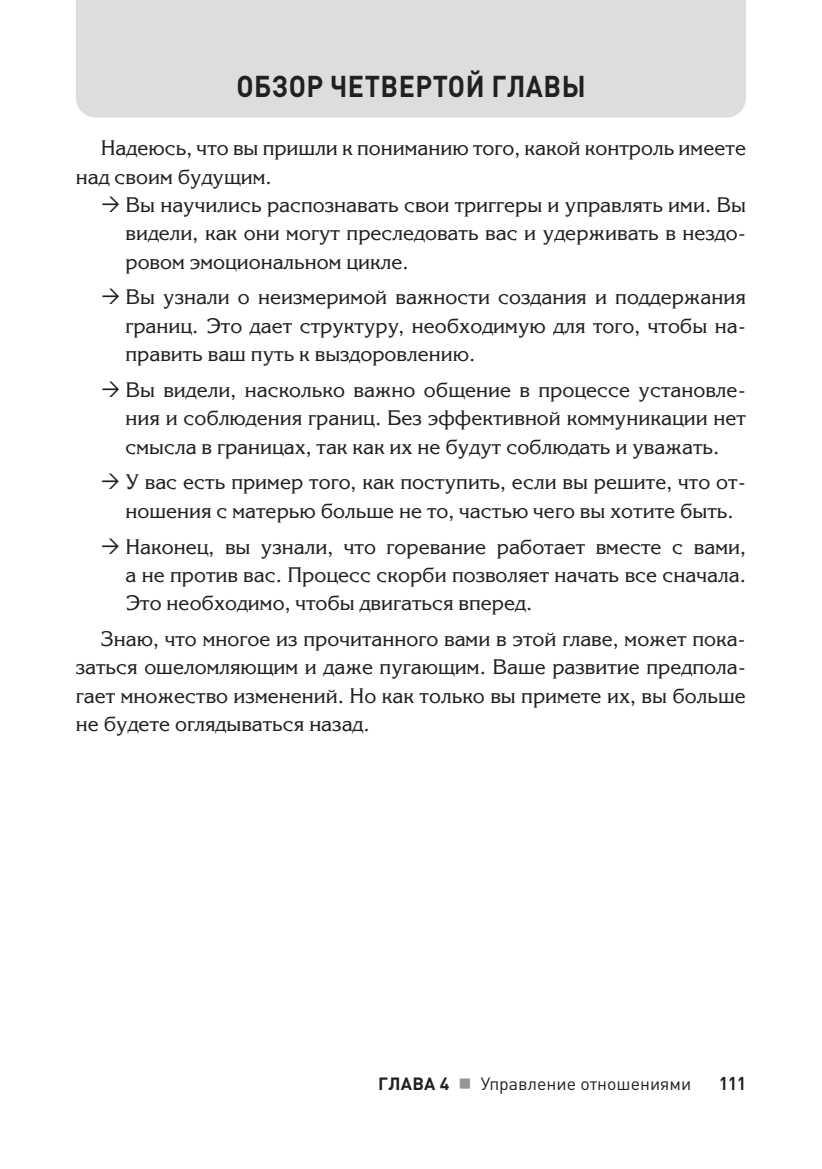
<style>
.page{position:relative;width:822px;height:1169px;background:#fff}
.page>*{position:absolute;margin:0;border:0;box-sizing:border-box;transform-origin:0 0}
.t1{font:700 29.75px "DIN Pro";letter-spacing:.02em;color:#231f20;scale:.9 1}
.t2{font:21px/28.3px "Korinna C";color:#231f20;text-align:justify}
.t3{font:700 18.38px "DIN Pro";color:#231f20;scale:.9 1}
.t4{font:17.5px "DIN Pro";color:#231f20}
.s1{font-weight:700}
.s2{color:#939598}
</style>
<div class="page">
<div style="left:76px;top:0;width:670px;height:118px;background:#dcdddf"></div>
<p class="t1" style="left:236px;top:61px;width:389px">ОБЗОР ЧЕТВЕРТОЙ ГЛАВЫ</p>
<p class="t2" style="left:101px;top:134px;width:646px">Надеюсь, что вы пришли к пониманию того, какой контроль имеете</p>
<p class="t2" style="left:76px;top:162px;width:197px">над своим будущим.</p>
<p class="t2" style="left:125px;top:191px;width:622px">Вы научились распознавать свои триггеры и управлять ими. Вы</p>
<p class="t2" style="left:125px;top:219px;width:622px">видели, как они могут преследовать вас и удерживать в нездо-</p>
<p class="t2" style="left:125px;top:247px;width:285px">ровом эмоциональном цикле.</p>
<p class="t2" style="left:125px;top:283px;width:622px">Вы узнали о неизмеримой важности создания и поддержания границ. Это дает структуру, необходимую для того, чтобы на&shy;править ваш путь к выздоровлению.</p>
<p class="t2" style="left:125px;top:376px;width:622px">Вы видели, насколько важно общение в процессе установле&shy;ния и соблюдения границ. Без эффективной коммуникации нет смысла в границах, так как их не будут соблюдать и уважать.</p>
<p class="t2" style="left:125px;top:468px;width:622px">У вас есть пример того, как поступить, если вы решите, что от&shy;ношения с матерью больше не то, частью чего вы хотите быть.</p>
<p class="t2" style="left:125px;top:532px;width:622px">Наконец, вы узнали, что горевание работает вместе с вами, а не против вас. Процесс скорби позволяет начать все сначала.<br>Это необходимо, чтобы двигаться вперед.</p>
<p class="t2" style="left:76px;top:625px;width:671px;text-indent:25px">Знаю, что многое из прочитанного вами в этой главе, может пока&shy;заться ошеломляющим и даже пугающим. Ваше развитие предпола&shy;гает множество изменений. Но как только вы примете их, вы больше не будете оглядываться назад.</p>
<p class="t4" style="left:378px;top:1070px;width:315px"><span class="s1">Глава 4</span> <span class="s2">■</span> Управление отношениями</p>
<p class="t3" style="left:719px;top:1068px;width:31px">111</p>
</div>
